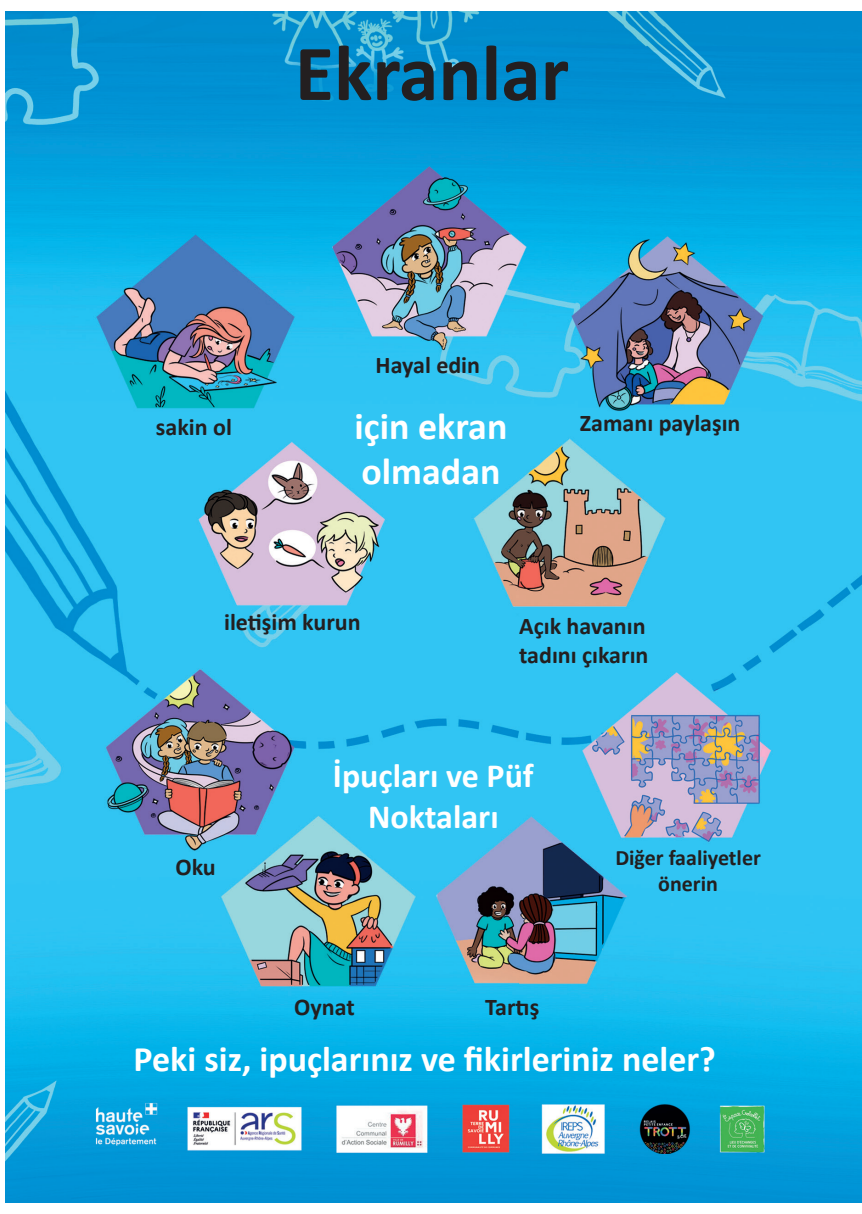
<style>
.page{position:relative;width:862px;height:1214px;background:#fff}
.page>*{position:absolute;margin:0;border:0;box-sizing:border-box;transform-origin:0 0}
.t1{font:700 80px "Calibri";color:#231f20}
.t2{font:700 38px/45.6px "Calibri";color:#fff}
.t3{font:700 36px "Calibri";color:#fff}
.t4{font:700 34px/40.8px "Calibri";color:#fff;text-align:center}
.t5{font:700 24px/28.8px "Calibri";color:#231f20}
.t6{font:700 22px/26.4px "Calibri";color:#231f20;text-align:center}
</style>
<div class="page">
<img style="left:6px;top:11px;width:855px;height:1191px">
<p class="t1" style="left:295px;top:17px;width:276px">Ekranlar</p>
<p class="t5" style="left:156px;top:412px;width:77px">sakin ol</p>
<p class="t5" style="left:375px;top:350px;width:106px">Hayal edin</p>
<p class="t2" style="left:354px;top:403px;width:154px">için ekran olmadan</p>
<p class="t5" style="left:580px;top:408px;width:162px">Zamanı paylaşın</p>
<p class="t5" style="left:224px;top:607px;width:138px">iletişim kurun</p>
<p class="t5" style="left:519px;top:611px;width:131px">Açık havanın tadını çıkarın</p>
<p class="t5" style="left:175px;top:851px;width:42px">Oku</p>
<p class="t4" style="left:333px;top:754px;width:202px">İpuçları ve Püf<br>Noktaları</p>
<p class="t6" style="left:615px;top:843px;width:147px">Diğer faaliyetler önerin</p>
<p class="t5" style="left:294px;top:992px;width:62px">Oynat</p>
<p class="t5" style="left:485px;top:992px;width:56px">Tartış</p>
<p class="t3" style="left:134px;top:1033px;width:584px">Peki siz, ipuçlarınız ve fikirleriniz neler?</p>
</div>
